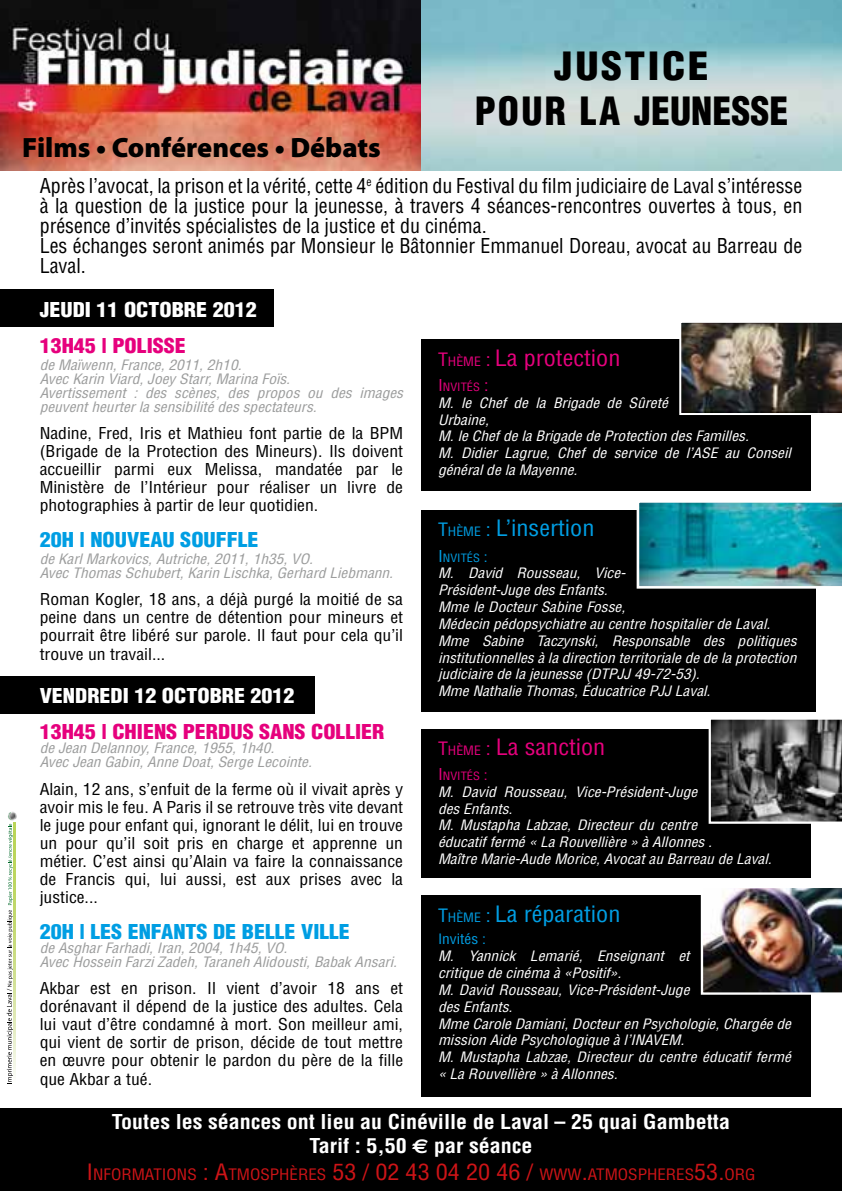
<style>
.page{position:relative;width:842px;height:1191px;background:#fff}
.page>*{position:absolute;margin:0;border:0;box-sizing:border-box;transform-origin:0 0}
.t1{font:900 condensed 38px/45.6px "Helvetica";letter-spacing:.06em;color:#000;text-align:center;scale:1.1 1}
.t2{font:900 28px "Myriad Pro";color:#000}
.t3{font:condensed 22px "Helvetica";color:#009ee3;scale:1.1 1}
.t4{font:condensed 22px "Helvetica";color:#e6007d;scale:1.1 1}
.t5{font:condensed 20px/20px "Helvetica";color:#000}
.t6{font:700 condensed 20px/24px "Helvetica";color:#fff;text-align:center;scale:1.1 1}
.t7{font:900 condensed 20px "Helvetica";color:#009ee3;scale:1.1 1}
.t8{font:900 condensed 20px "Helvetica";color:#e6007d;scale:1.1 1}
.t9{font:900 condensed 20px "Helvetica";color:#fff;scale:1.1 1}
.t10{font:condensed 16px/18px "Helvetica";color:#000;text-align:justify;scale:1.1 1}
.t11{font:condensed 15.4px "Helvetica";color:#cd1417;scale:1.1 1}
.t12{font:italic condensed 14px/16.8px "Helvetica";color:#fff;scale:1.1 1}
.t13{font:italic condensed 14px/14px "Helvetica";color:#9c9d9d;scale:1.1 1}
.t14{font:condensed 14px "Helvetica";color:#009ee3;scale:1.1 1}
.t15{font:condensed 11.2px "Helvetica";color:#e6007d;scale:1.1 1}
.t16{font:condensed 11.2px "Helvetica";color:#009ee3;scale:1.1 1}
.s1{font-size:18px}
.s2{font-size:12.6px}
.s3{font-size:16px}
.s4{font-size:14px}
.s5{font-family:"Euro Sans";font-stretch:normal}
.s6{font-size:22px}
</style>
<div class="page">
<div style="left:0;top:676px;width:315px;height:37px;background:#000"></div>
<div style="left:0;top:289px;width:274px;height:37px;background:#000"></div>
<div style="left:421px;top:339px;width:389px;height:152px;background:#000"></div>
<img style="left:421px;top:0;width:421px;height:170px">
<img style="left:0;top:0;width:421px;height:170px">
<div style="left:0;top:1108px;width:842px;height:83px;background:#000"></div>
<img style="left:679px;top:322px;width:163px;height:93px">
<div style="left:421px;top:510px;width:395px;height:202px;background:#000"></div>
<img style="left:637px;top:502px;width:205px;height:86px">
<div style="left:421px;top:728px;width:389px;height:149px;background:#000"></div>
<svg style="left:709px;top:719px;width:133px;height:104px;background:#585858"></svg>
<div style="left:421px;top:895px;width:389px;height:202px;background:#000"></div>
<img style="left:701px;top:888px;width:141px;height:106px">
<svg style="left:7px;top:811px;width:10px;height:271px"></svg>
<h2 class="t2" style="left:22px;top:129px;width:360px">Films • Conférences • Débats</h2>
<h1 class="t1" style="left:474px;top:42px;width:287px">JUSTICE<br>POUR LA JEUNESSE</h1>
<p class="t5" style="left:40px;top:175px;width:764px">Après l’avocat, la prison et la vérité, cette 4<sup>e</sup> édition du Festival du film judiciaire de Laval s’intéresse à la question de la justice pour la jeunesse, à travers 4 séances-rencontres ouvertes à tous, en présence d’invités spécialistes de la justice et du cinéma.<br>Les échanges seront animés par Monsieur le Bâtonnier Emmanuel Doreau, avocat au Barreau de Laval.</p>
<h3 class="t9" style="left:40px;top:297px;width:199px">JEUDI 11 OCTOBRE 2012</h3>
<h3 class="t8" style="left:40px;top:333px;width:134px">13H45 | POLISSE</h3>
<p class="t13" style="left:40px;top:357px;width:332px">de Maïwenn, France, 2011, 2h10.<br>Avec Karin Viard, Joey Starr, Marina Foïs.<br>Avertissement : des scènes, des propos ou des images peuvent heurter la sensibilité des spectateurs.</p>
<p class="t10" style="left:40px;top:424px;width:332px">Nadine, Fred, Iris et Mathieu font partie de la BPM (Brigade de la Protection des Mineurs). Ils doivent accueillir parmi eux Melissa, mandatée par le ministère de l’Intérieur pour réaliser un livre de photographies à partir de leur quotidien.</p>
<h3 class="t7" style="left:40px;top:527px;width:200px">20H | NOUVEAU SOUFFLE</h3>
<p class="t13" style="left:40px;top:551px;width:323px">de Karl Markovics, Autriche, 2011, 1h35, VO.<br>Avec Thomas Schubert, Karin Lischka, Gerhard Liebmann.</p>
<p class="t10" style="left:40px;top:589px;width:332px">Roman Kogler, 18 ans, a déjà purgé la moitié de sa peine dans un centre de détention pour mineurs et pourrait être libéré sur parole. Il faut pour cela qu’il trouve un travail...</p>
<h3 class="t9" style="left:40px;top:683px;width:233px">VENDREDI 12 OCTOBRE 2012</h3>
<h3 class="t8" style="left:40px;top:719px;width:315px">13H45 | CHIENS PERDUS SANS COLLIER</h3>
<p class="t13" style="left:40px;top:741px;width:249px">de Jean Delannoy, France, 1955, 1h40.<br>Avec Jean Gabin, Anne Doat, Serge Lecointe.</p>
<p class="t10" style="left:40px;top:779px;width:332px">Alain, 12 ans, s’enfuit de la ferme où il vivait après y avoir mis le feu. A Paris il se retrouve très vite devant le juge pour enfant qui, ignorant le délit, lui en trouve un pour qu’il soit pris en charge et apprenne un métier. C’est ainsi qu’Alain va faire la connaissance de Francis qui, lui aussi, est aux prises avec la justice...</p>
<h3 class="t7" style="left:40px;top:918px;width:284px">20H | LES EN FANTS DE BELLE VILLE</h3>
<p class="t13" style="left:40px;top:940px;width:326px">de Asghar Farhadi, Iran, 2004, 1h45, VO.<br>Avec Hossein Farzi Zadeh, Taraneh Alidousti, Babak Ansari.</p>
<p class="t10" style="left:40px;top:978px;width:332px">Akbar est en prison. Il vient d’avoir 18 ans et dorénavant il dépend de la justice des adultes. Cela lui vaut d’être condamné à mort. Son meilleur ami, qui vient de sortir de prison, décide de tout mettre en œuvre pour obtenir le pardon du père de la fille que Akbar a tué.</p>
<h3 class="t4" style="left:438px;top:344px;width:167px"><span class="s1">T</span><span class="s2">HÈME</span> <span class="s1">:</span> La protection</h3>
<p class="t15" style="left:438px;top:380px;width:48px"><span class="s3">I</span>NVITÉS <span class="s3">:</span></p>
<p class="t12" style="left:438px;top:394px;width:322px">M. le Chef de la Brigade de Sûreté<br>Urbaine,<br>M. le Chef de la Brigade de Protection des Familles.<br>M. Didier Lagrue, Chef de service de l’ASE au Conseil général de la Mayenne.</p>
<h3 class="t3" style="left:438px;top:514px;width:144px"><span class="s1">T</span><span class="s2">HÈME</span> <span class="s1">:</span> L’insertion</h3>
<p class="t16" style="left:438px;top:550px;width:47px"><span class="s3">I</span>NVITÉS <span class="s4">:</span></p>
<p class="t12" style="left:438px;top:565px;width:328px">M. David Rousseau, Vice-<br>Président-Juge des Enfants.<br>Mme le Docteur Sabine Fosse,<br>Médecin pédopsychiatre au centre hospitalier de Laval.<br>Mme Sabine Taczynski, Responsable des politiques institutionnelles à la direction territoriale de de la protection judiciaire de la jeunesse (DTPJJ 49-72-53).<br>Mme Nathalie Thomas, Éducatrice PJJ Laval.</p>
<h3 class="t4" style="left:438px;top:733px;width:154px"><span class="s1">T</span><span class="s2">HÈME</span> <span class="s1">:</span> La sanction</h3>
<p class="t15" style="left:438px;top:769px;width:47px"><span class="s3">I</span>NVITÉS <span class="s4">:</span></p>
<p class="t12" style="left:438px;top:783px;width:305px">M. David Rousseau, Vice-Président-Juge<br>des Enfants.<br>M. Mustapha Labzae, Directeur du centre<br>éducatif fermé « La Rouvellière » à Allonnes .<br>Maître Marie-Aude Morice, Avocat au Barreau de Laval.</p>
<h3 class="t3" style="left:438px;top:900px;width:167px"><span class="s1">T</span><span class="s2">HÈME</span> <span class="s1">:</span> La réparation</h3>
<p class="t14" style="left:438px;top:930px;width:45px">Invités :</p>
<p class="t12" style="left:438px;top:947px;width:322px">M. Yannick Lemarié, Enseignant et<br>critique de cinéma à «Positif».<br>M. David Rousseau, Vice-Président-Juge<br>des Enfants.<br>Mme Carole Damiani, Docteur en Psychologie, Chargée de mission Aide Psychologique à l’INAVEM.<br>M. Mustapha Labzae, Directeur du centre éducatif fermé « La Rouvellière » à Allonnes.</p>
<h3 class="t6" style="left:112px;top:1109px;width:563px">Toutes les séances ont lieu au Cinéville de Laval – 25 quai Gambetta<br>Tarif : 5,50 <span class="s5">E</span> par séance</h3>
<p class="t11" style="left:86px;top:1164px;width:610px"><span class="s6">I</span>NFORMATI ONS <span class="s6">: A</span>TMOSPHÈRES <span class="s6">53 / 02 43 04 20 46 /</span> WWW<span class="s6">.</span>ATMOSPHERES<span class="s6">53.</span>ORG</p>
</div>
